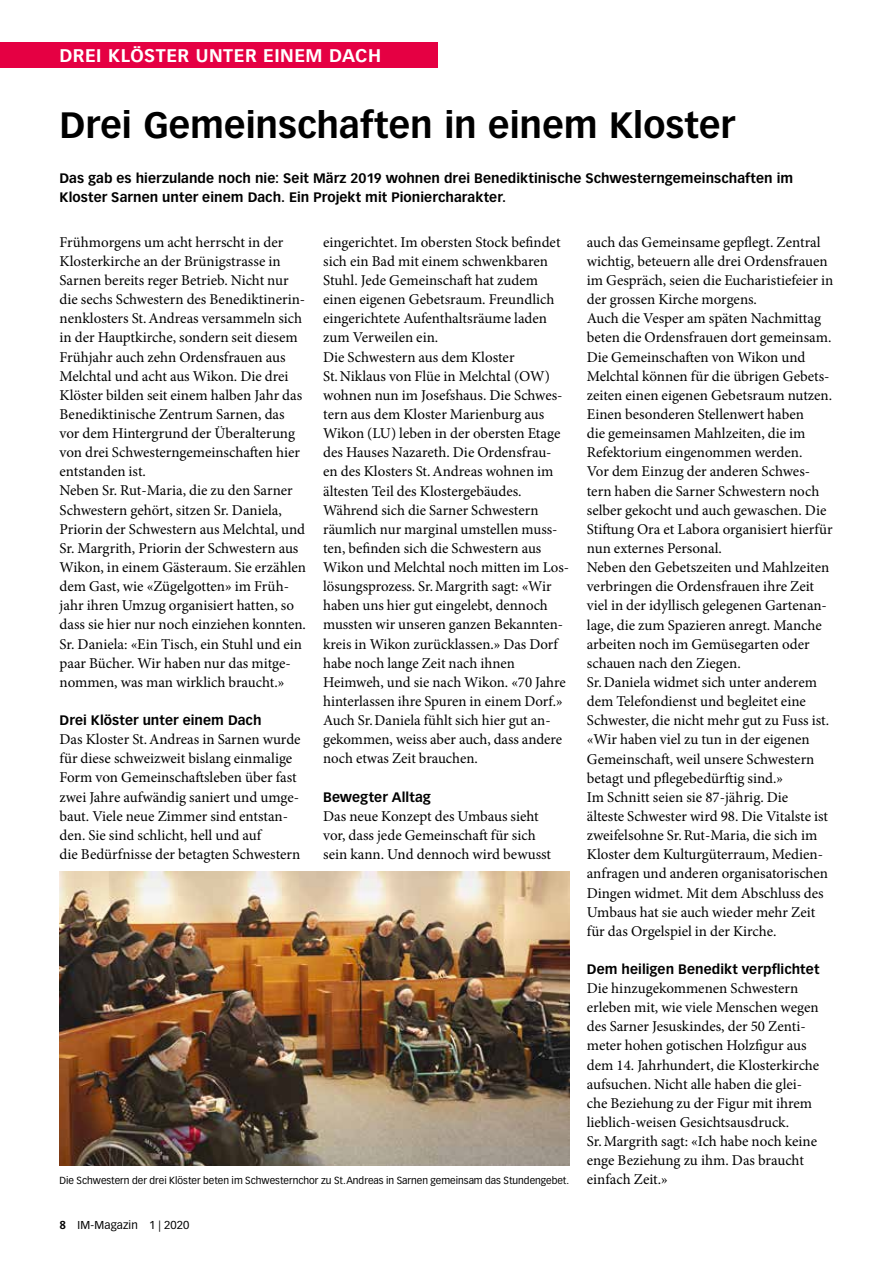
<style>
.page{position:relative;width:893px;height:1263px;background:#fff}
.page>*{position:absolute;margin:0;border:0;box-sizing:border-box;transform-origin:0 0}
.t1{font:700 36px "Vectora LT Pro";color:#000}
.t2{font:700 18px "Vectora LT Pro";letter-spacing:.025em;color:#fff}
.t3{font:15px/19.2px "Minion Pro";color:#000}
.t4{font:700 13.5px/19.2px "Vectora LT Pro";letter-spacing:.005em;color:#000}
.t5{font:11.25px "Vectora LT Pro";letter-spacing:.01em;color:#000}
.t6{font:10.2px "Vectora LT Pro";color:#000}
.s1{font-weight:700}
</style>
<div class="page">
<div style="left:0;top:43px;width:438px;height:25px;background:#e50043"></div>
<img style="left:60px;top:872px;width:510px;height:293px">
<p class="t2" style="left:60px;top:44px;width:323px">DREI KLÖSTER UNTER EINEM DACH</p>
<h1 class="t1" style="left:60px;top:103px;width:677px">Drei Gemeinschaften in einem Kloster</h1>
<p class="t4" style="left:60px;top:168px;width:735px">Das gab es hierzulande noch nie: Seit März 2019 wohnen drei Benediktinische Schwesterngemeinschaften im<br>Kloster Sarnen unter einem Dach. Ein Projekt mit Pioniercharakter.</p>
<p class="t3" style="left:60px;top:232px;width:248px">Frühmorgens um acht herrscht in der Klosterkirche an der Brünigstrasse in Sarnen bereits reger Betrieb. Nicht nur die sechs Schwestern des Benediktinerin&shy;nenklosters St.Andreas versammeln sich in der Hauptkirche, sondern seit diesem Frühjahr auch zehn Ordensfrauen aus Melchtal und acht aus Wikon. Die drei Klöster bilden seit einem halben Jahr das Benediktinische Zentrum Sarnen, das vor dem Hintergrund der Überalterung von drei Schwesterngemeinschaften hier entstanden ist.<br>Neben Sr. Rut-Maria, die zu den Sarner Schwestern gehört, sitzen Sr. Daniela, Priorin der Schwestern aus Melchtal, und Sr. Margrith, Priorin der Schwestern aus Wikon, in einem Gästeraum. Sie erzählen dem Gast, wie «Zügelgotten» im Früh&shy;jahr ihren Umzug organisiert hatten, so dass sie hier nur noch einziehen konnten.<br>Sr. Daniela: «Ein Tisch, ein Stuhl und ein paar Bücher. Wir haben nur das mitge&shy;nommen, was man wirklich braucht.»</p>
<p class="t4" style="left:60px;top:711px;width:203px">Drei Klöster unter einem Dach</p>
<p class="t3" style="left:60px;top:730px;width:243px">Das Kloster St.Andreas in Sarnen wurde für diese schweizweit bislang einmalige Form von Gemeinschaftsleben über fast zwei Jahre aufwändig saniert und umge&shy;baut. Viele neue Zimmer sind entstan&shy;den. Sie sind schlicht, hell und auf<br>die Bedürfnisse der betagten Schwestern</p>
<p class="t3" style="left:323px;top:232px;width:247px">eingerichtet. Im obersten Stock befindet sich ein Bad mit einem schwenkbaren Stuhl. Jede Gemeinschaft hat zudem einen eigenen Gebetsraum. Freundlich eingerichtete Aufenthaltsräume laden zum Verweilen ein.<br>Die Schwestern aus dem Kloster St.Niklaus von Flüe in Melchtal (OW) wohnen nun im Josefshaus. Die Schwes&shy;tern aus dem Kloster Marienburg aus Wikon (LU) leben in der obersten Etage des Hauses Nazareth. Die Ordensfrau&shy;en des Klosters St.Andreas wohnen im ältesten Teil des Klostergebäudes.<br>Während sich die Sarner Schwestern räumlich nur marginal umstellen muss&shy;ten, befinden sich die Schwestern aus Wikon und Melchtal noch mitten im Los&shy;lösungsprozess. Sr.Margrith sagt: «Wir haben uns hier gut eingelebt, dennoch mussten wir unseren ganzen Bekannten&shy;kreis in Wikon zurücklassen.» Das Dorf habe noch lange Zeit nach ihnen Heimweh, und sie nach Wikon. «70 Jahre hinterlassen ihre Spuren in einem Dorf.» Auch Sr.Daniela fühlt sich hier gut an&shy;gekommen, weiss aber auch, dass andere noch etwas Zeit brauchen.</p>
<p class="t4" style="left:323px;top:787px;width:109px">Bewegter Alltag</p>
<p class="t3" style="left:323px;top:806px;width:229px">Das neue Konzept des Umbaus sieht vor, dass jede Gemeinschaft für sich sein kann. Und dennoch wird bewusst</p>
<p class="t6" style="left:60px;top:1174px;width:511px">Die Schwestern der drei Klöster beten im Schwesternchor zu St.Andreas in Sarnen gemeinsam das Stundengebet.</p>
<p class="t5" style="left:60px;top:1218px;width:131px"><span class="s1">8</span> IM-Magazin 1 | 2020</p>
<p class="t3" style="left:587px;top:232px;width:248px">auch das Gemeinsame gepflegt. Zentral wichtig, beteuern alle drei Ordensfrauen im Gespräch, seien die Eucharistiefeier in der grossen Kirche morgens.<br>Auch die Vesper am späten Nachmittag beten die Ordensfrauen dort gemeinsam.<br>Die Gemeinschaften von Wikon und Melchtal können für die übrigen Gebets&shy;zeiten einen eigenen Gebetsraum nutzen.<br>Einen besonderen Stellenwert haben<br>die gemeinsamen Mahlzeiten, die im Refektorium eingenommen werden.<br>Vor dem Einzug der anderen Schwes&shy;tern haben die Sarner Schwestern noch selber gekocht und auch gewaschen. Die Stiftung Ora et Labora organisiert hierfür nun externes Personal.<br>Neben den Gebetszeiten und Mahlzeiten verbringen die Ordensfrauen ihre Zeit viel in der idyllisch gelegenen Gartenan&shy;lage, die zum Spazieren anregt. Manche arbeiten noch im Gemüsegarten oder schauen nach den Ziegen.<br>Sr.Daniela widmet sich unter anderem dem Telefondienst und begleitet eine Schwester, die nicht mehr gut zu Fuss ist. «Wir haben viel zu tun in der eigenen Gemeinschaft, weil unsere Schwestern betagt und pflegebedürftig sind.»<br>Im Schnitt seien sie 87-jährig. Die<br>älteste Schwester wird 98. Die Vitalste ist zweifelsohne Sr.Rut-Maria, die sich im Kloster dem Kulturgüterraum, Medien&shy;anfragen und anderen organisatorischen Dingen widmet. Mit dem Abschluss des Umbaus hat sie auch wieder mehr Zeit für das Orgelspiel in der Kirche.</p>
<p class="t4" style="left:587px;top:959px;width:234px">Dem heiligen Benedikt verpflichtet</p>
<p class="t3" style="left:587px;top:979px;width:234px">Die hinzugekommenen Schwestern erleben mit, wie viele Menschen wegen des Sarner Jesuskindes, der 50 Zenti&shy;meter hohen gotischen Holzfigur aus dem 14. Jahrhundert, die Klosterkirche aufsuchen. Nicht alle haben die glei&shy;che Beziehung zu der Figur mit ihrem lieblich-weisen Gesichtsausdruck.<br>Sr.Margrith sagt: «Ich habe noch keine enge Beziehung zu ihm. Das braucht einfach Zeit.»</p>
</div>
